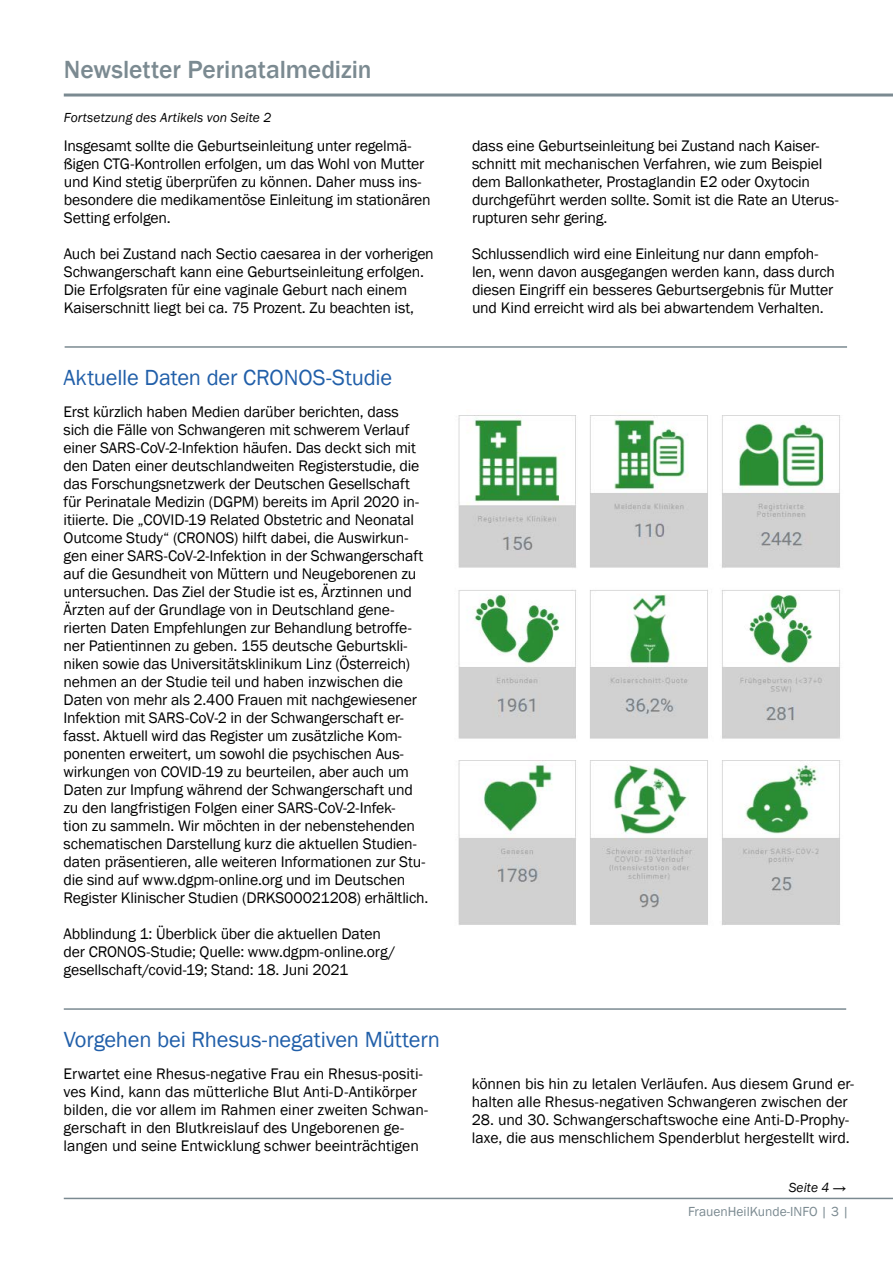
<style>
.page{position:relative;width:893px;height:1263px;background:#fff}
.page>*{position:absolute;margin:0;border:0;box-sizing:border-box;transform-origin:0 0}
.t1{font:500 25.5px "Franklin Gothic";letter-spacing:-.005em;color:#7b8a91}
.t2{font:22.5px "Franklin Gothic";letter-spacing:-.01em;color:#215fa9}
.t3{font:15.75px/18px "Franklin Gothic";letter-spacing:-.01em;color:#000}
.t4{font:italic 13.5px "Franklin Gothic";letter-spacing:.005em;color:#000}
.t5{font:13.5px "Franklin Gothic";color:#7b8a91}
.s1{font-style:normal}
</style>
<div class="page">
<hr style="left:64px;top:1198px;width:829px;height:1px;background:#7b8a91">
<hr style="left:64px;top:94px;width:829px;height:3px;background:#7b8a91">
<hr style="left:65px;top:346px;width:782px;height:2px;background:#7b8a91">
<hr style="left:64px;top:1008px;width:782px;height:2px;background:#7b8a91">
<img style="left:458px;top:415px;width:383px;height:510px">
<h1 class="t1" style="left:64px;top:53px;width:309px">Newsletter Perinatalmedizin</h1>
<p class="t4" style="left:64px;top:109px;width:209px">Fortsetzung des Artikels von Seite 2</p>
<p class="t3" style="left:64px;top:137px;width:369px">Insgesamt sollte die Geburtseinleitung unter regelmä&shy;ßigen CTG-Kontrollen erfolgen, um das Wohl von Mutter und Kind stetig überprüfen zu können. Daher muss ins&shy;besondere die medikamentöse Einleitung im stationären Setting erfolgen.</p>
<p class="t3" style="left:64px;top:245px;width:372px">Auch bei Zustand nach Sectio caesarea in der vorherigen Schwangerschaft kann eine Geburtseinleitung erfolgen.<br>Die Erfolgsraten für eine vaginale Geburt nach einem Kaiserschnitt liegt bei ca. 75 Prozent. Zu beachten ist,</p>
<h2 class="t2" style="left:64px;top:363px;width:330px">Aktuelle Daten der CRONOS-Studie</h2>
<p class="t3" style="left:64px;top:403px;width:366px">Erst kürzlich haben Medien darüber berichten, dass sich die Fälle von Schwangeren mit schwerem Verlauf einer SARS-CoV-2-Infektion häufen. Das deckt sich mit den Daten einer deutschlandweiten Registerstudie, die das Forschungsnetzwerk der Deutschen Gesellschaft für Perinatale Medizin (DGPM) bereits im April 2020 in&shy;itiierte. Die „COVID-19 Related Obstetric and Neonatal Outcome Study“ (CRONOS) hilft dabei, die Auswirkun&shy;gen einer SARS-CoV-2-Infektion in der Schwangerschaft auf die Gesundheit von Müttern und Neugeborenen zu untersuchen. Das Ziel der Studie ist es, Ärztinnen und Ärzten auf der Grundlage von in Deutschland gene&shy;rierten Daten Empfehlungen zur Behandlung betroffe&shy;ner Patientinnen zu geben. 155 deutsche Geburtskli&shy;niken sowie das Universitätsklinikum Linz (Österreich) nehmen an der Studie teil und haben inzwischen die Daten von mehr als 2.400 Frauen mit nachgewiesener Infektion mit SARS-CoV-2 in der Schwangerschaft er&shy;fasst. Aktuell wird das Register um zusätzliche Kom&shy;ponenten erweitert, um sowohl die psychischen Aus&shy;wirkungen von COVID-19 zu beurteilen, aber auch um Daten zur Impfung während der Schwangerschaft und zu den langfristigen Folgen einer SARS-CoV-2-Infek-<br>tion zu sammeln. Wir möchten in der nebenstehenden schematischen Darstellung kurz die aktuellen Studien&shy;daten präsentieren, alle weiteren Informationen zur Stu&shy;die sind auf www.dgpm-online.org und im Deutschen Register Klinischer Studien (DRKS00021208) erhältlich.</p>
<p class="t3" style="left:64px;top:925px;width:334px">Abblindung 1: Überblick über die aktuellen Daten der CRONOS-Studie; Quelle: www.dgpm-online.org/ gesellschaft/covid-19; Stand: 18. Juni 2021</p>
<h2 class="t2" style="left:64px;top:1025px;width:378px">Vorgehen bei Rhesus-negativen Müttern</h2>
<p class="t3" style="left:472px;top:137px;width:368px">dass eine Geburtseinleitung bei Zustand nach Kaiser&shy;schnitt mit mechanischen Verfahren, wie zum Beispiel dem Ballonkatheter, Prostaglandin E2 oder Oxytocin durchgeführt werden sollte. Somit ist die Rate an Uterus&shy;rupturen sehr gering.</p>
<p class="t3" style="left:472px;top:245px;width:365px">Schlussendlich wird eine Einleitung nur dann empfoh&shy;len, wenn davon ausgegangen werden kann, dass durch diesen Eingriff ein besseres Geburtsergebnis für Mutter und Kind erreicht wird als bei abwartendem Verhalten.</p>
<p class="t3" style="left:64px;top:1065px;width:366px">Erwartet eine Rhesus-negative Frau ein Rhesus-positi&shy;ves Kind, kann das mütterliche Blut Anti-D-Antikörper bilden, die vor allem im Rahmen einer zweiten Schwan&shy;gerschaft in den Blutkreislauf des Ungeborenen ge&shy;langen und seine Entwicklung schwer beeinträchtigen</p>
<p class="t3" style="left:472px;top:1075px;width:384px">können bis hin zu letalen Verläufen. Aus diesem Grund er&shy;halten alle Rhesus-negativen Schwangeren zwischen der</p>
<p class="t3" style="left:472px;top:1111px;width:379px">28. und 30. Schwangerschaftswoche eine Anti-D-Prophy&shy;laxe, die aus menschlichem Spenderblut hergestellt wird.</p>
<p class="t4" style="left:789px;top:1179px;width:59px">Seite 4 <span class="s1">→</span></p>
<p class="t5" style="left:688px;top:1203px;width:162px">FrauenHeilKunde-INFO | 3 |</p>
</div>
